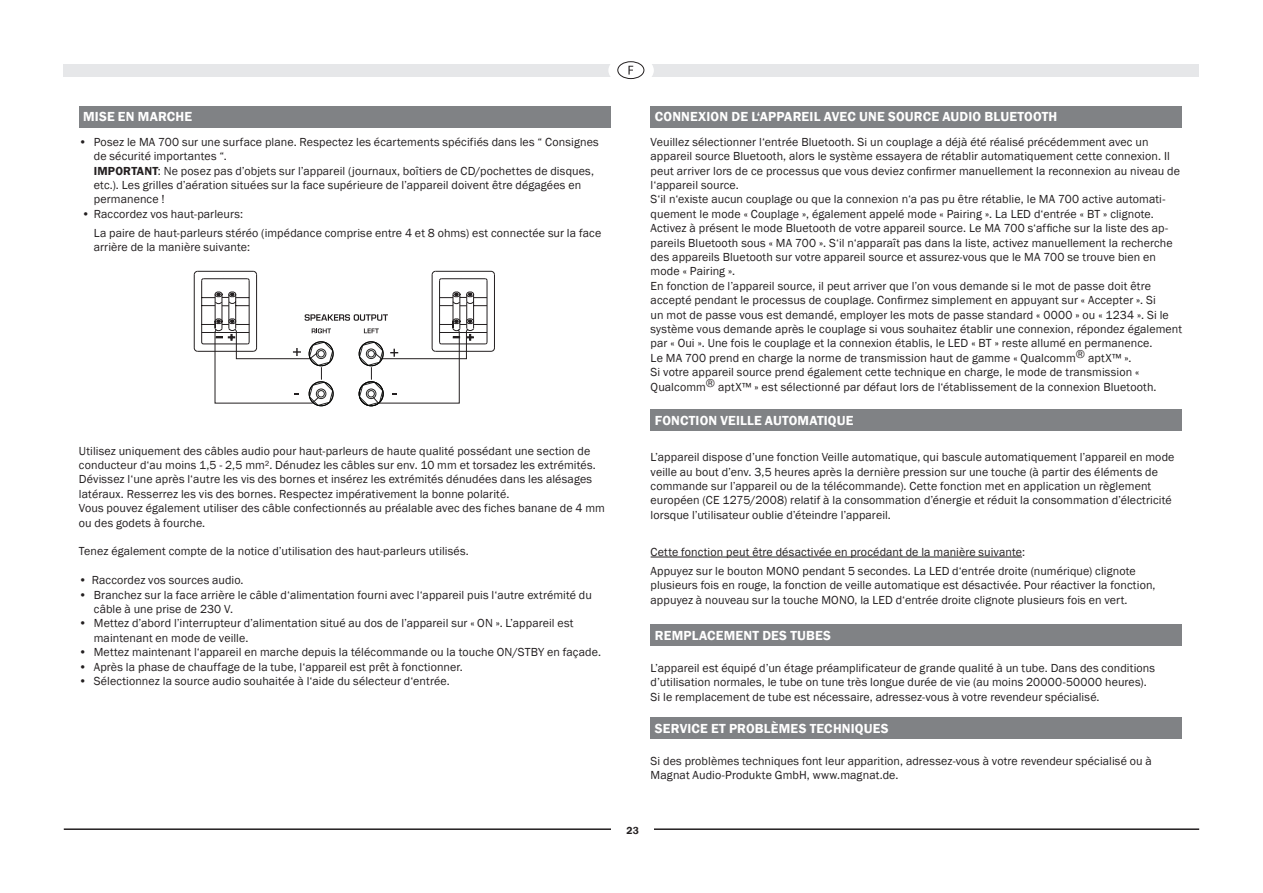
<style>
.page{position:relative;width:1263px;height:893px;background:#fff}
.page>*{position:absolute;margin:0;border:0;box-sizing:border-box;transform-origin:0 0}
.t1{font:600 13.5px "Franklin Gothic";letter-spacing:.01em;color:#fff}
.t2{font:12px/14.4px "Franklin Gothic";letter-spacing:.01em;color:#231f20}
.t3{font:600 10.5px "Franklin Gothic";color:#231f20}
.s1{font-weight:600}
</style>
<div class="page">
<div style="left:64px;top:64px;width:1135px;height:13px;background:#e6e7e9"></div>
<hr style="left:64px;top:828px;width:1135px;height:2px;background:#231f20">
<div style="left:611px;top:817px;width:43px;height:26px;background:#fff"></div>
<div style="left:608px;top:55px;width:46px;height:30px;background:#fff;border-radius:50%"></div>
<div style="left:617px;top:61px;width:27px;height:18px;border:1px solid #231f20;border-radius:50%"></div>
<svg style="left:628px;top:66px;width:5px;height:9px"></svg>
<div style="left:79px;top:106px;width:531px;height:21px;background:#808285"></div>
<svg style="left:194px;top:271px;width:301px;height:136px"></svg>
<hr style="left:651px;top:557px;width:371px;height:1px;background:#231f20">
<div style="left:651px;top:106px;width:531px;height:21px;background:#808285"></div>
<div style="left:651px;top:410px;width:531px;height:21px;background:#808285"></div>
<div style="left:651px;top:625px;width:531px;height:21px;background:#808285"></div>
<div style="left:651px;top:718px;width:531px;height:21px;background:#808285"></div>
<p class="t1" style="left:83px;top:108px;width:111px">MISE EN MARCHE</p>
<p class="t2" style="left:94px;top:135px;width:506px;text-indent:-15px">• Posez le MA 700 sur une surface plane. Respectez les écartements spécifiés dans les “ Consignes de sécurité importantes “.<br><span class="s1">IMPORTANT</span>: Ne posez pas d’objets sur l’appareil (journaux, boîtiers de CD/pochettes de disques, etc.). Les grilles d’aération situées sur la face supérieure de l’appareil doivent être dégagées en permanence !</p>
<p class="t2" style="left:94px;top:205px;width:509px;line-height:18.6px;text-indent:-12px">• Raccordez vos haut-parleurs:<br>La paire de haut-parleurs stéréo (impédance comprise entre 4 et 8 ohms) est connectée sur la face</p>
<p class="t2" style="left:94px;top:240px;width:158px">arrière de la manière suivante:</p>
<p class="t2" style="left:79px;top:444px;width:527px">Utilisez uniquement des câbles audio pour haut-parleurs de haute qualité possédant une section de conducteur d‘au moins 1,5 - 2,5 mm². Dénudez les câbles sur env. 10 mm et torsadez les extrémités.<br>Dévissez l‘une après l‘autre les vis des bornes et insérez les extrémités dénudées dans les alésages latéraux. Resserrez les vis des bornes. Respectez impérativement la bonne polarité.<br>Vous pouvez également utiliser des câble confectionnés au préalable avec des fiches banane de 4 mm ou des godets à fourche.</p>
<p class="t2" style="left:79px;top:544px;width:392px">Tenez également compte de la notice d’utilisation des haut-parleurs utilisés.</p>
<p class="t2" style="left:79px;top:573px;width:166px">• Raccordez vos sources audio.</p>
<p class="t2" style="left:94px;top:588px;width:500px;text-indent:-15px">• Branchez sur la face arrière le câble d‘alimentation fourni avec l‘appareil puis l‘autre extrémité du câble à une prise de 230 V.</p>
<p class="t2" style="left:94px;top:616px;width:481px;text-indent:-15px">• Mettez d’abord l’interrupteur d’alimentation situé au dos de l’appareil sur « ON ». L’appareil est maintenant en mode de veille.</p>
<p class="t2" style="left:79px;top:645px;width:524px">• Mettez maintenant l‘appareil en marche depuis la télécommande ou la touche ON/STBY en façade.</p>
<p class="t2" style="left:79px;top:660px;width:385px">• Après la phase de chauffage de la tube, l‘appareil est prêt à fonctionner.</p>
<p class="t2" style="left:79px;top:674px;width:372px">• Sélectionnez la source audio souhaitée à l‘aide du sélecteur d‘entrée.</p>
<p class="t1" style="left:655px;top:108px;width:404px">CONNEXION DE L‘APPAREIL AVEC UNE SOURCE AUDIO BLUETOOTH</p>
<p class="t2" style="left:651px;top:135px;width:533px">Veuillez sélectionner l‘entrée Bluetooth. Si un couplage a déjà été réalisé précédemment avec un appareil source Bluetooth, alors le système essayera de rétablir automatiquement cette connexion. Il peut arriver lors de ce processus que vous deviez confirmer manuellement la reconnexion au niveau de l‘appareil source.<br>S‘il n‘existe aucun couplage ou que la connexion n‘a pas pu être rétablie, le MA 700 active automati&shy;quement le mode « Couplage », également appelé mode « Pairing ». La LED d‘entrée « BT » clignote.<br>Activez à présent le mode Bluetooth de votre appareil source. Le MA 700 s‘affiche sur la liste des ap&shy;pareils Bluetooth sous « MA 700 ». S‘il n‘apparaît pas dans la liste, activez manuellement la recherche des appareils Bluetooth sur votre appareil source et assurez-vous que le MA 700 se trouve bien en mode « Pairing ».<br>En fonction de l’appareil source, il peut arriver que l’on vous demande si le mot de passe doit être accepté pendant le processus de couplage. Confirmez simplement en appuyant sur « Accepter ». Si<br>un mot de passe vous est demandé, employer les mots de passe standard « 0000 » ou « 1234 ». Si le système vous demande après le couplage si vous souhaitez établir une connexion, répondez également par « Oui ». Une fois le couplage et la connexion établis, le LED « BT » reste allumé en permanence.<br>Le MA 700 prend en charge la norme de transmission haut de gamme « Qualcomm® aptX™ ».<br>Si votre appareil source prend également cette technique en charge, le mode de transmission « Qualcomm® aptX™ » est sélectionné par défaut lors de l‘établissement de la connexion Bluetooth.</p>
<p class="t1" style="left:655px;top:412px;width:200px">FONCTION VEILLE AUTOMATIQUE</p>
<p class="t2" style="left:651px;top:450px;width:525px">L’appareil dispose d’une fonction Veille automatique, qui bascule automatiquement l’appareil en mode veille au bout d’env. 3,5 heures après la dernière pression sur une touche (à partir des éléments de commande sur l’appareil ou de la télécommande). Cette fonction met en application un règlement européen (CE 1275/2008) relatif à la consommation d’énergie et réduit la consommation d’électricité lorsque l’utilisateur oublie d’éteindre l’appareil.</p>
<p class="t2" style="left:651px;top:543px;width:487px;line-height:18.6px">Cette fonction peut être désactivée en procédant de la manière suivante:<br>Appuyez sur le bouton MONO pendant 5 secondes. La LED d‘entrée droite (numérique) clignote</p>
<p class="t2" style="left:651px;top:578px;width:506px">plusieurs fois en rouge, la fonction de veille automatique est désactivée. Pour réactiver la fonction, appuyez à nouveau sur la touche MONO, la LED d‘entrée droite clignote plusieurs fois en vert.</p>
<p class="t1" style="left:655px;top:627px;width:178px">REMPLACEMENT DES TUBES</p>
<p class="t2" style="left:651px;top:661px;width:506px">L’appareil est équipé d’un étage préamplificateur de grande qualité à un tube. Dans des conditions d’utilisation normales, le tube on tune très longue durée de vie (au moins 20000-50000 heures).<br>Si le remplacement de tube est nécessaire, adressez-vous à votre revendeur spécialisé.</p>
<p class="t1" style="left:655px;top:720px;width:235px">SERVICE ET PROBLÈMES TECHNIQUES</p>
<p class="t2" style="left:651px;top:754px;width:503px">Si des problèmes techniques font leur apparition, adressez-vous à votre revendeur spécialisé ou à<br>Magnat Audio-Produkte GmbH, www.magnat.de.</p>
<p class="t3" style="left:626px;top:824px;width:14px">23</p>
</div>
